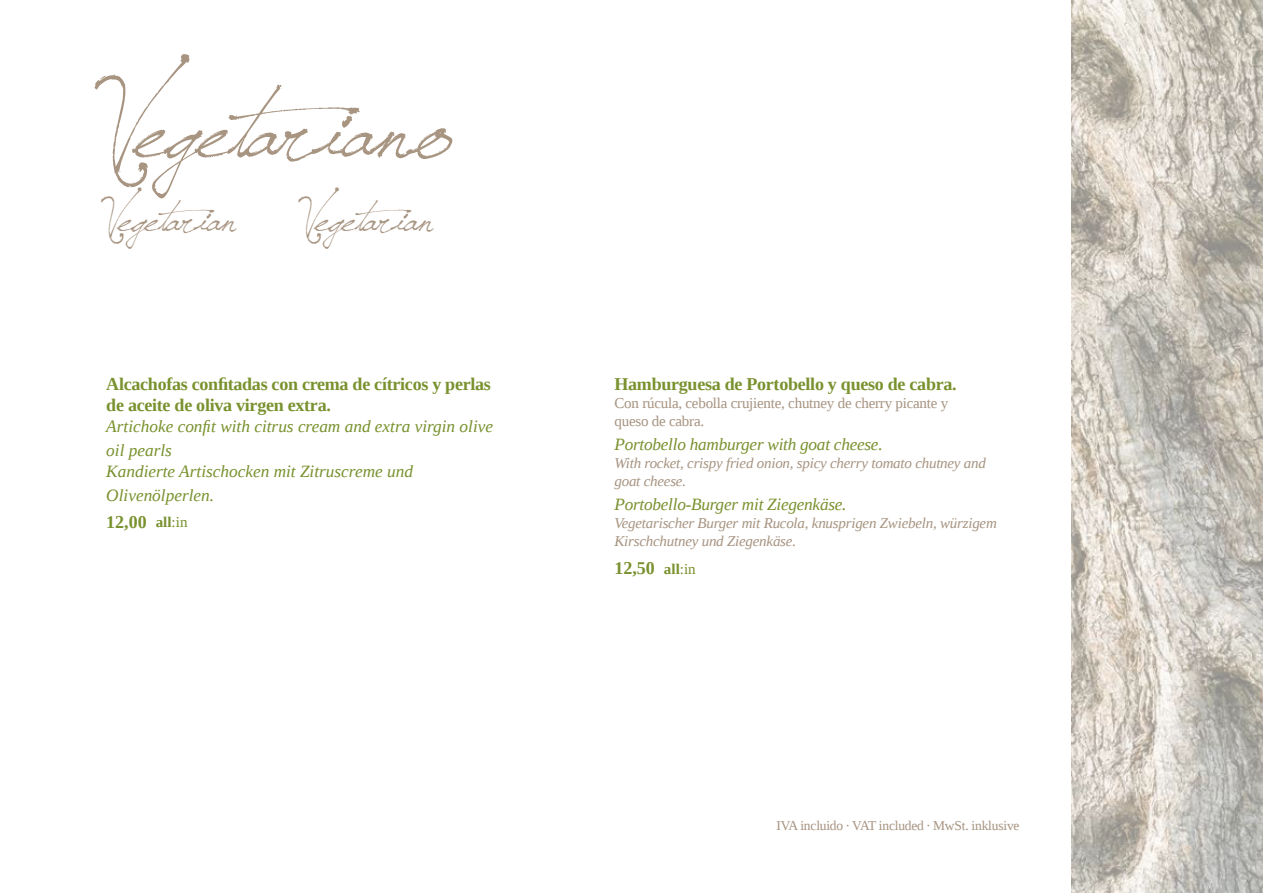
<style>
.page{position:relative;width:1263px;height:893px;background:#fff}
.page>*{position:absolute;margin:0;border:0;box-sizing:border-box;transform-origin:0 0}
.t1{font:112.5px "Jellyka Saint Andrews Queen";color:#a79481}
.t2{font:48px "Jellyka Saint Andrews Queen";color:#a79481}
.t3{font:700 18px/21.6px "Liberation Serif";letter-spacing:-.015em;color:#79912e}
.t4{font:italic 17.25px/24px "Liberation Serif";color:#79912e}
.t5{font:italic 15px/18px "Liberation Serif";letter-spacing:-.015em;color:#a79481}
.t6{font:15px/18px "Liberation Serif";letter-spacing:-.015em;color:#a79481}
.t7{font:13.5px "Liberation Serif";letter-spacing:-.015em;color:#a79481}
.s1{font-size:15px}
.s2{font-weight:400;font-size:15px}
</style>
<div class="page">
<svg style="left:1071px;top:0;width:192px;height:893px;background:#cbc6bd"></svg>
<h1 class="t1" style="left:106px;top:52px;width:346px">Vegetariano</h1>
<h2 class="t2" style="left:106px;top:187px;width:131px">Vegetarian</h2>
<h2 class="t2" style="left:303px;top:187px;width:131px">Vegetarian</h2>
<p class="t3" style="left:106px;top:373px;width:386px">Alcachofas confitadas con crema de cítricos y perlas de aceite de oliva virgen extra.</p>
<p class="t4" style="left:106px;top:414px;width:388px">Artichoke confit with citrus cream and extra virgin olive oil pearls</p>
<p class="t4" style="left:106px;top:459px;width:308px">Kandierte Artischocken mit Zitruscreme und<br>Olivenölperlen.</p>
<p class="t3" style="left:106px;top:511px;width:83px">12,00 <span class="s1">all</span><span class="s2">:in</span></p>
<p class="t3" style="left:614px;top:373px;width:344px">Hamburguesa de Portobello y queso de cabra.</p>
<p class="t6" style="left:614px;top:394px;width:335px">Con rúcula, cebolla crujiente, chutney de cherry picante y queso de cabra.</p>
<p class="t4" style="left:614px;top:432px;width:270px">Portobello hamburger with goat cheese.</p>
<p class="t5" style="left:614px;top:454px;width:373px">With rocket, crispy fried onion, spicy cherry tomato chutney and goat cheese.</p>
<p class="t4" style="left:614px;top:492px;width:234px">Portobello-Burger mit Ziegenkäse.</p>
<p class="t5" style="left:614px;top:514px;width:384px">Vegetarischer Burger mit Rucola, knusprigen Zwiebeln, würzigem<br>Kirschchutney und Ziegenkäse.</p>
<p class="t3" style="left:614px;top:557px;width:83px">12,50 <span class="s1">all</span><span class="s2">:in</span></p>
<p class="t7" style="left:776px;top:817px;width:245px">IVA incluido · VAT included · MwSt. inklusive</p>
</div>
